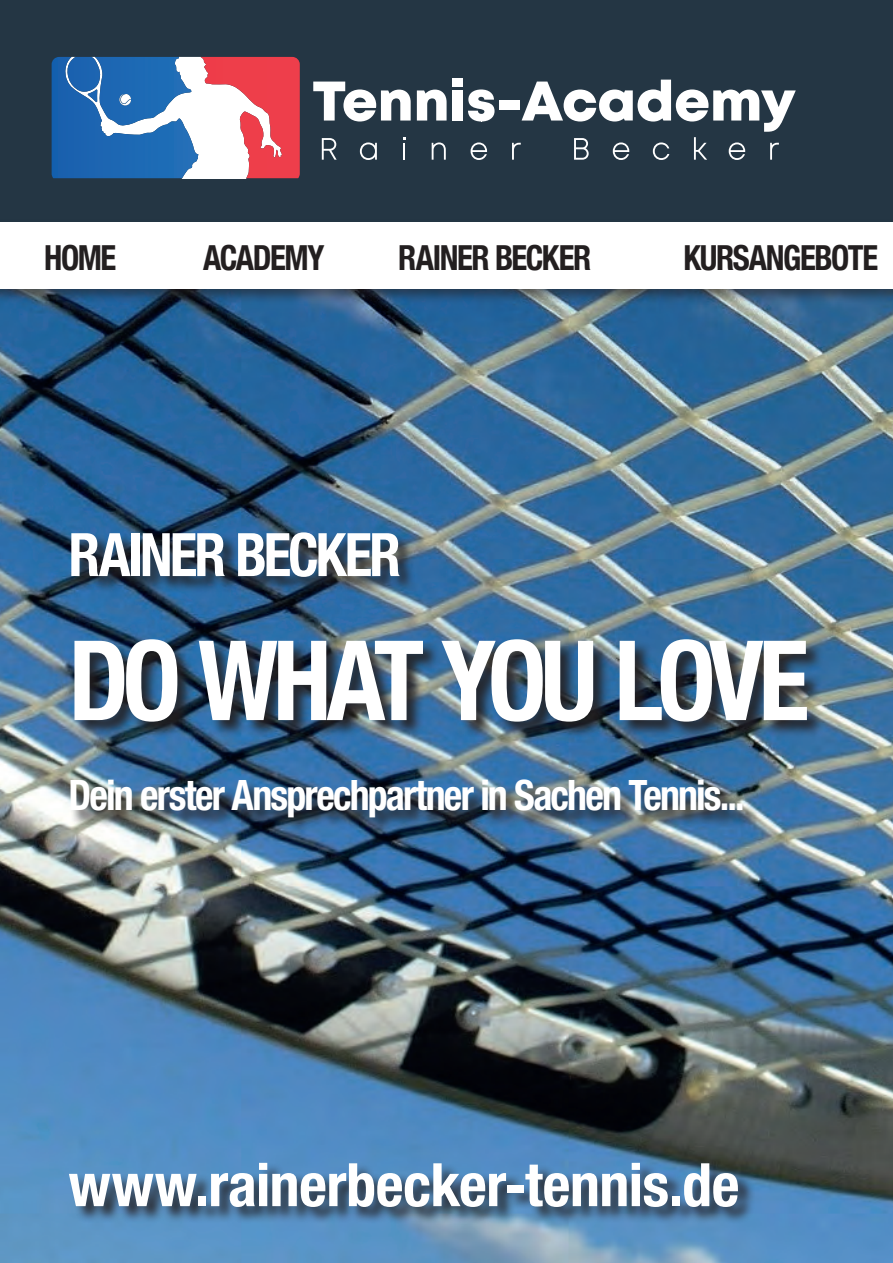
<style>
.page{position:relative;width:893px;height:1263px;background:#fff}
.page>*{position:absolute;margin:0;border:0;box-sizing:border-box;transform-origin:0 0}
.t1{font:700 condensed 111px "Helvetica Neue LT Pro";letter-spacing:-.06em;color:#fff;scale:.95 1}
.t2{font:700 condensed 60px "Helvetica Neue LT Pro";letter-spacing:-.01em;color:#fff}
.t3{font:700 condensed 60px "Helvetica Neue LT Pro";letter-spacing:-.05em;color:#fff;scale:.95 1}
.t4{font:700 condensed 42px "Helvetica Neue LT Pro";letter-spacing:-.045em;color:#fff;scale:.95 1}
.t5{font:700 condensed 34.5px "Helvetica Neue";letter-spacing:-.045em;color:#231f20;scale:.95 1}
</style>
<div class="page">
<img style="left:0;top:305px;width:893px;height:958px">
<div style="left:0;top:0;width:893px;height:230px;background:#243644"></div>
<div style="left:0;top:219px;width:893px;height:86px;background:#231f20;opacity:.6"></div>
<div style="left:0;top:223px;width:893px;height:66px;background:#fff"></div>
<svg style="left:52px;top:57px;width:248px;height:121px;background:#8b86ad"></svg>
<svg style="left:313px;top:82px;width:98px;height:40px"></svg>
<svg style="left:417px;top:90px;width:30px;height:31px"></svg>
<div style="left:453px;top:78px;width:10px;height:9px;background:#fff"></div>
<div style="left:453px;top:90px;width:10px;height:31px;background:#fff"></div>
<svg style="left:468px;top:89px;width:27px;height:33px"></svg>
<div style="left:499px;top:100px;width:21px;height:10px;background:#fff"></div>
<svg style="left:322px;top:138px;width:15px;height:22px"></svg>
<svg style="left:360px;top:142px;width:17px;height:18px"></svg>
<svg style="left:403px;top:138px;width:2px;height:22px"></svg>
<svg style="left:432px;top:142px;width:14px;height:18px"></svg>
<svg style="left:471px;top:142px;width:16px;height:18px"></svg>
<svg style="left:512px;top:80px;width:283px;height:80px"></svg>
<div style="left:71px;top:533px;width:754px;height:302px;background:#231f20;opacity:.88"></div>
<div style="left:69px;top:1163px;width:687px;height:62px;background:#231f20;opacity:.88"></div>
<p class="t5" style="left:44px;top:229px;width:77px">HOME</p>
<p class="t5" style="left:203px;top:229px;width:129px">ACADEMY</p>
<p class="t5" style="left:398px;top:229px;width:205px">RAINER BECKER</p>
<p class="t5" style="left:683px;top:229px;width:207px">KURSANGEBOTE</p>
<h2 class="t3" style="left:68px;top:518px;width:351px">RAINER BECKER</h2>
<h1 class="t1" style="left:68px;top:613px;width:781px">DO WHAT YOU LOVE</h1>
<p class="t4" style="left:68px;top:770px;width:713px">Dein erster Ansprechpartner in Sachen Tennis...</p>
<h2 class="t2" style="left:68px;top:1148px;width:672px">www.rainerbecker-tennis.de</h2>
</div>
